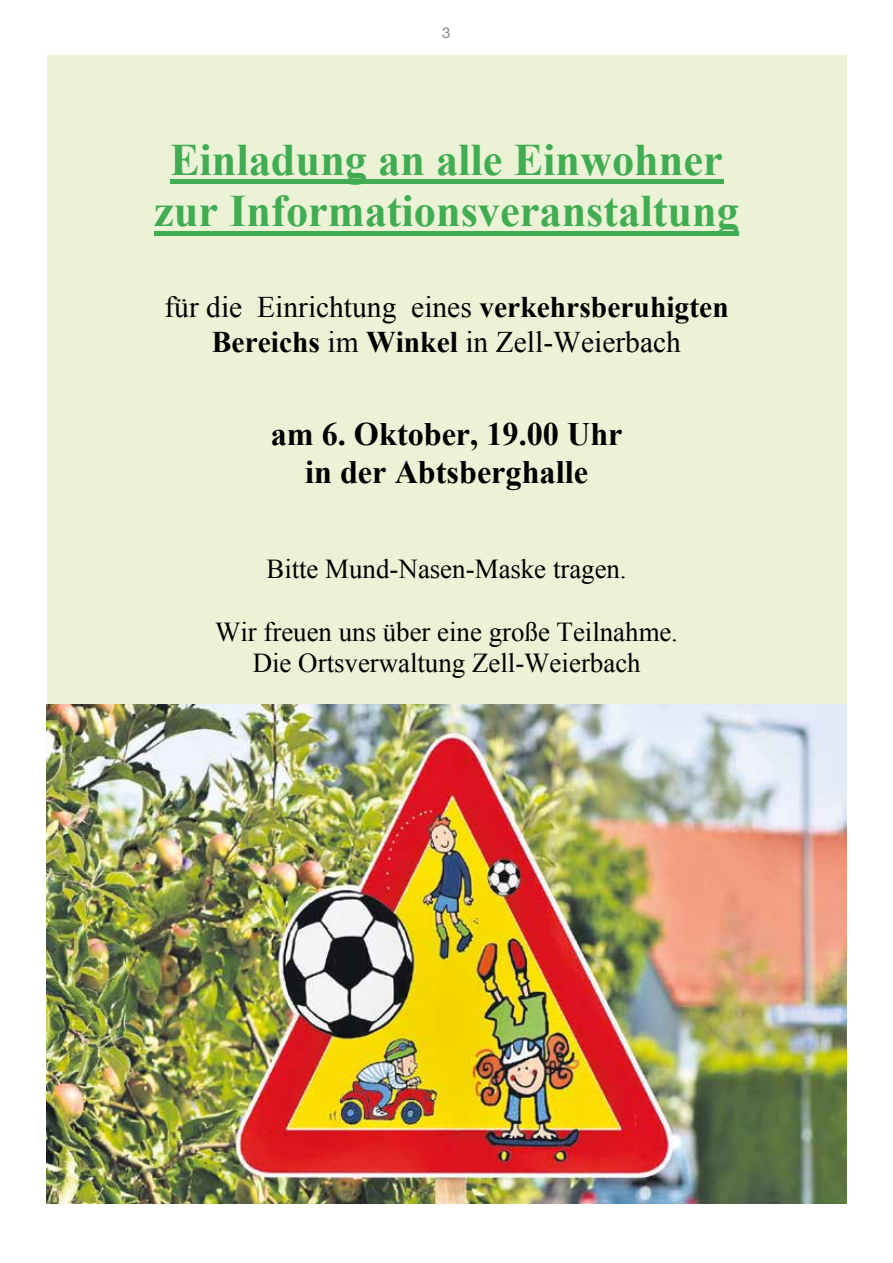
<style>
.page{position:relative;width:893px;height:1263px;background:#fff}
.page>*{position:absolute;margin:0;border:0;box-sizing:border-box;transform-origin:0 0}
.t1{font:700 45px/51.9px "Times New Roman";color:#41ad52;text-align:center}
.t2{font:700 32.7px/37.7px "Times New Roman";color:#000;text-align:center}
.t3{font:30px/34.5px "Times New Roman";color:#000;text-align:center}
.t4{font:27.3px/31.5px "Times New Roman";color:#000;text-align:center}
.t5{font:15px "Helvetica Neue LT Std";color:#878787}
.s1{font-weight:700}
</style>
<div class="page">
<div style="left:47px;top:55px;width:799px;height:1148px;background:#ebf2d5"></div>
<img style="left:47px;top:705px;width:799px;height:498px">
<div style="left:170px;top:179px;width:553px;height:5px;background:#41ad52"></div>
<div style="left:154px;top:231px;width:585px;height:5px;background:#41ad52"></div>
<p class="t5" style="left:442px;top:24px;width:10px">3</p>
<h1 class="t1" style="left:154px;top:132px;width:586px">Einladung an alle Einwohner zur Informationsveranstaltung</h1>
<p class="t3" style="left:164px;top:289px;width:566px">für die Einrichtung eines <span class="s1">verkehrsberuhigten<br>Bereichs</span> im <span class="s1">Winkel</span> in Zell-Weierbach</p>
<p class="t2" style="left:271px;top:415px;width:353px">am 6. Oktober, 19.00 Uhr in der Abtsberghalle</p>
<p class="t4" style="left:266px;top:553px;width:362px">Bitte Mund-Nasen-Maske tragen.</p>
<p class="t4" style="left:215px;top:615px;width:464px">Wir freuen uns über eine große Teilnahme.<br>Die Ortsverwaltung Zell-Weierbach</p>
</div>
